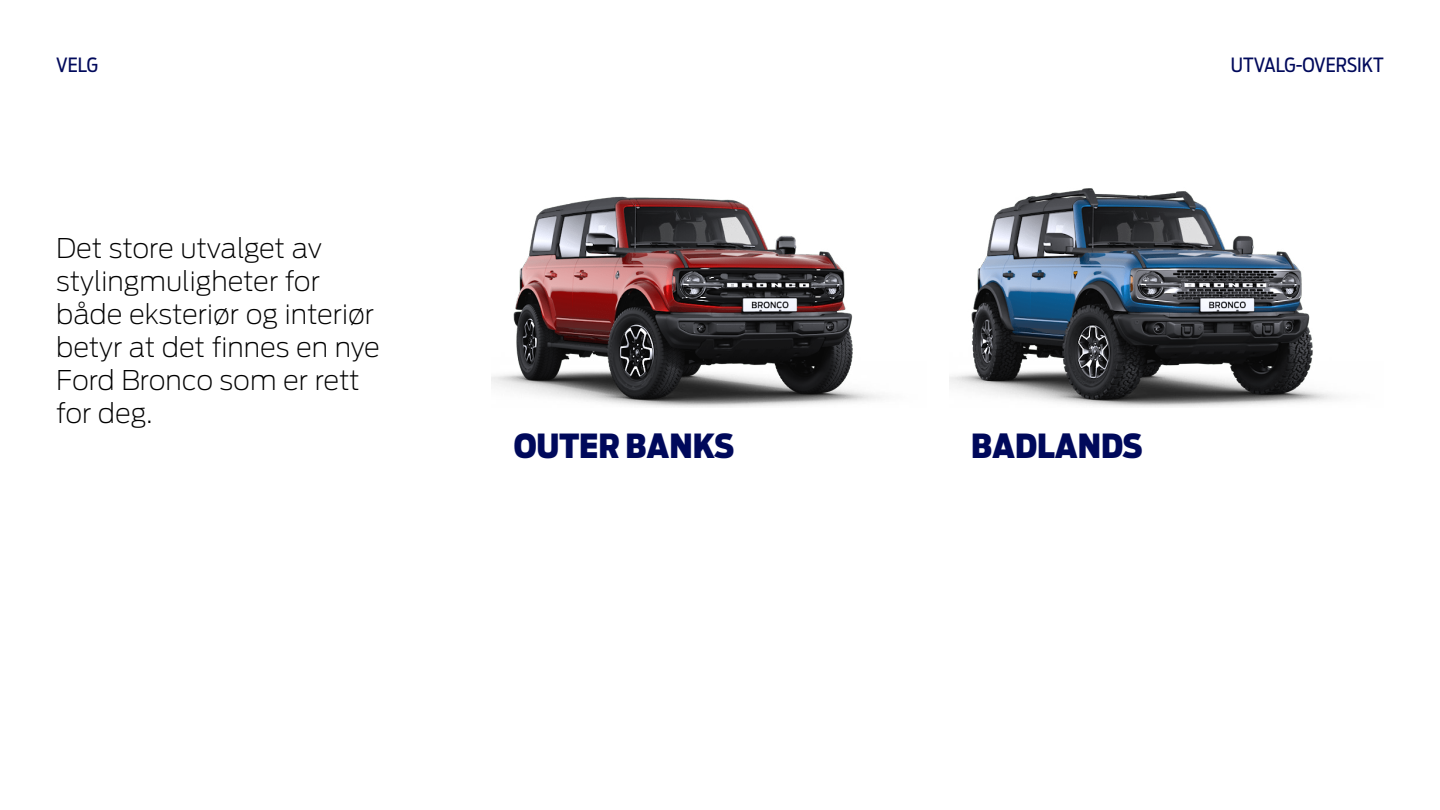
<style>
.page{position:relative;width:1440px;height:810px;background:#fff}
.page>*{position:absolute;margin:0;border:0;box-sizing:border-box;transform-origin:0 0}
.t1{font:900 33px "Ford Antenna Cond";color:#00095b}
.t2{font:200 27px/33px "Ford Antenna";color:#000}
.t3{font:19.5px "Ford Antenna Cond";letter-spacing:-.005em;color:#00095b}
</style>
<div class="page">
<img style="left:492px;top:196px;width:389px;height:211px">
<img style="left:949px;top:188px;width:389px;height:219px">
<p class="t3" style="left:56px;top:48px;width:43px">VELG</p>
<p class="t3" style="left:1231px;top:48px;width:154px">UTVALG-OVERSIKT</p>
<p class="t2" style="left:56px;top:228px;width:325px">Det store utvalget av stylingmuligheter for både eksteriør og interiør betyr at det finnes en nye<br>Ford Bronco som er rett for deg.</p>
<p class="t1" style="left:514px;top:415px;width:222px">OUTER BANKS</p>
<p class="t1" style="left:971px;top:415px;width:173px">BADLANDS</p>
</div>
